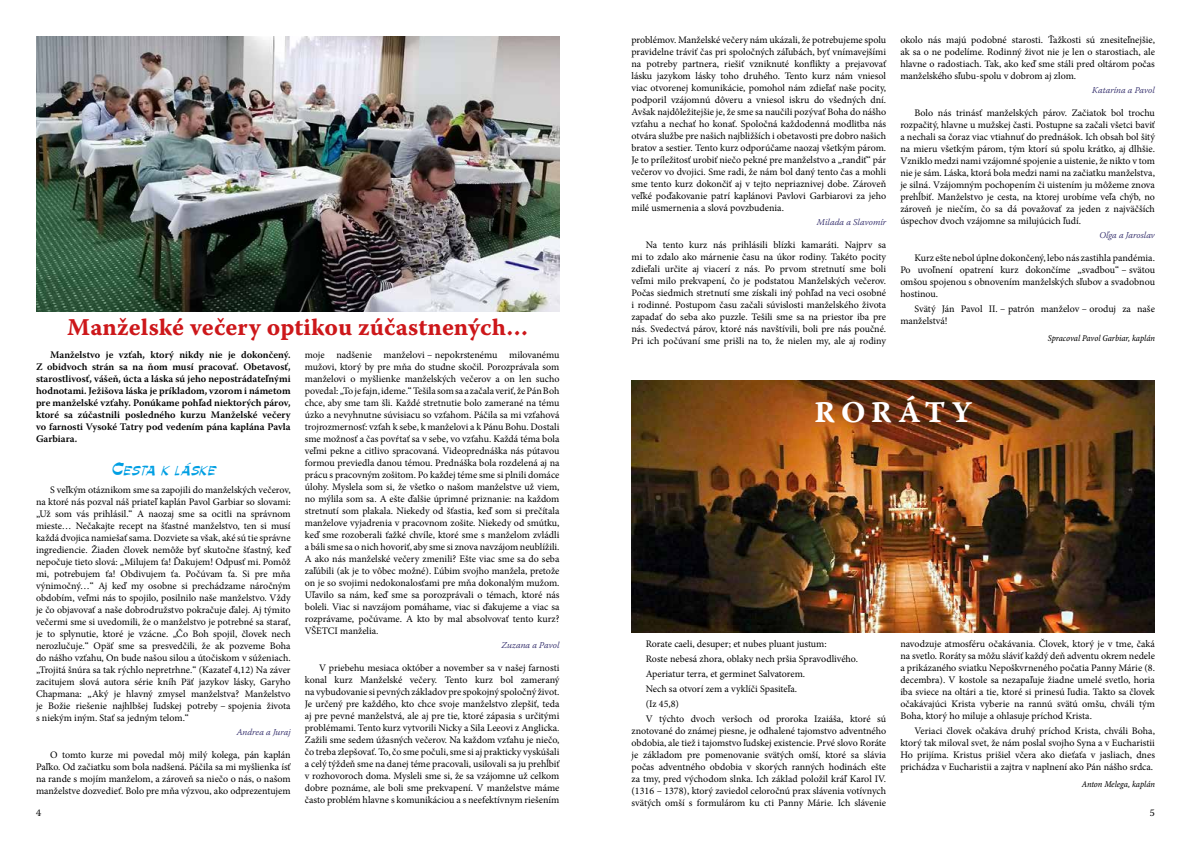
<style>
.page{position:relative;width:1191px;height:842px;background:#fff}
.page>*{position:absolute;margin:0;border:0;box-sizing:border-box;transform-origin:0 0}
.t1{font:30px "Warnock Pro Bold Capt";letter-spacing:.195em;color:#fff}
.t2{font:24px "Warnock Pro Bold Capt";color:#cd171a}
.t3{font:16px "Palette";color:#009fe3}
.t4{font:10px/12px "Minion Pro";letter-spacing:-.005em;color:#000;text-align:justify}
.t5{font:600 10px/12px "Warnock Pro";color:#000;text-align:justify}
.t6{font:10px "Warnock Pro";color:#000}
.t7{font:italic 300 9px "Warnock Pro";color:#2c2666}
.t8{font:9px "Minion Pro Cn It Capt";letter-spacing:-.01em;color:#000}
</style>
<div class="page">
<img style="left:36px;top:36px;width:523px;height:275px">
<img style="left:631px;top:380px;width:524px;height:252px">
<h2 class="t2" style="left:67px;top:313px;width:462px">Manželské večery optikou zúčastnených…</h2>
<p class="t4" style="left:631px;top:34px;width:256px">problémov. Manželské večery nám ukázali, že potrebujeme spolu pravidelne tráviť čas pri spoločných záľubách, byť vnímavejšími na potreby partnera, riešiť vzniknuté konflikty a prejavovať lásku jazykom lásky toho druhého. Tento kurz nám vniesol viac otvorenej komunikácie, pomohol nám zdieľať naše pocity, podporil vzájomnú dôveru a vniesol iskru do všedných dní.<br>Avšak najdôležitejšie je, že sme sa naučili pozývať Boha do nášho vzťahu a nechať ho konať. Spoločná každodenná modlitba nás otvára službe pre našich najbližších i obetavosti pre dobro našich bratov a sestier. Tento kurz odporúčame naozaj všetkým párom.<br>Je to príležitosť urobiť niečo pekné pre manželstvo a „randiť“ pár večerov vo dvojici. Sme radi, že nám bol daný tento čas a mohli sme tento kurz dokončiť aj v tejto nepriaznivej dobe. Zároveň veľké poďakovanie patrí kaplánovi Pavlovi Garbiarovi za jeho milé usmernenia a slová povzbudenia.</p>
<p class="t7" style="left:817px;top:217px;width:71px">Milada a Slavomír</p>
<p class="t4" style="left:631px;top:239px;width:256px;text-indent:14px">Na tento kurz nás prihlásili blízki kamaráti. Najprv sa mi to zdalo ako márnenie času na úkor rodiny. Takéto pocity zdieľali určite aj viacerí z nás. Po prvom stretnutí sme boli veľmi milo prekvapení, čo je podstatou Manželských večerov.<br>Počas siedmich stretnutí sme získali iný pohľad na veci osobné i rodinné. Postupom času začali súvislosti manželského života zapadať do seba ako puzzle. Tešili sme sa na priestor iba pre nás. Svedectvá párov, ktoré nás navštívili, boli pre nás poučné.</p>
<p class="t4" style="left:631px;top:335px;width:256px">Pri ich počúvaní sme prišli na to, že nielen my, ale aj rodiny</p>
<p class="t4" style="left:900px;top:34px;width:256px">okolo nás majú podobné starosti. Ťažkosti sú znesiteľnejšie, ak sa o ne podelíme. Rodinný život nie je len o starostiach, ale hlavne o radostiach. Tak, ako keď sme stáli pred oltárom počas manželského sľubu-spolu v dobrom aj zlom.</p>
<p class="t7" style="left:1092px;top:85px;width:64px">Katarína a Pavol</p>
<p class="t4" style="left:900px;top:107px;width:256px;text-indent:14px">Bolo nás trinásť manželských párov. Začiatok bol trochu rozpačitý, hlavne u mužskej časti. Postupne sa začali všetci baviť a nechali sa čoraz viac vtiahnuť do prednášok. Ich obsah bol šitý na mieru všetkým párom, tým ktorí sú spolu krátko, aj dlhšie.<br>Vzniklo medzi nami vzájomné spojenie a uistenie, že nikto v tom nie je sám. Láska, ktorá bola medzi nami na začiatku manželstva, je silná. Vzájomným pochopením či uistením ju môžeme znova prehĺbiť. Manželstvo je cesta, na ktorej urobíme veľa chýb, no zároveň je niečím, čo sa dá považovať za jeden z najväčších úspechov dvoch vzájomne sa milujúcich ľudí.</p>
<p class="t7" style="left:1099px;top:230px;width:57px">Oľga a Jaroslav</p>
<p class="t4" style="left:900px;top:252px;width:256px;text-indent:14px">Kurz ešte nebol úplne dokončený, lebo nás zastihla pandémia.<br>Po uvoľnení opatrení kurz dokončíme „svadbou“ – svätou omšou spojenou s obnovením manželských sľubov a svadobnou hostinou.</p>
<p class="t4" style="left:900px;top:303px;width:256px;text-indent:14px">Svätý Ján Pavol II. – patrón manželov – oroduj za naše manželstvá!</p>
<p class="t8" style="left:1048px;top:332px;width:109px">Spracoval Pavol Garbiar, kaplán</p>
<p class="t5" style="left:36px;top:348px;width:256px;text-indent:14px">Manželstvo je vzťah, ktorý nikdy nie je dokončený.<br>Z obidvoch strán sa na ňom musí pracovať. Obetavosť, starostlivosť, vášeň, úcta a láska sú jeho nepostrádateľnými hodnotami. Ježišova láska je príkladom, vzorom i námetom pre manželské vzťahy. Ponúkame pohľad niektorých párov, ktoré sa zúčastnili posledného kurzu Manželské večery vo farnosti Vysoké Tatry pod vedením pána kaplána Pavla Garbiara.</p>
<h3 class="t3" style="left:111px;top:460px;width:107px">CESTA K LÁSKE</h3>
<p class="t4" style="left:36px;top:484px;width:256px;text-indent:14px">S veľkým otáznikom sme sa zapojili do manželských večerov, na ktoré nás pozval náš priateľ kaplán Pavol Garbiar so slovami: „Už som vás prihlásil.“ A naozaj sme sa ocitli na správnom mieste… Nečakajte recept na šťastné manželstvo, ten si musí každá dvojica namiešať sama. Dozviete sa však, aké sú tie správne ingrediencie. Žiaden človek nemôže byť skutočne šťastný, keď nepočuje tieto slová: „Milujem ťa! Ďakujem! Odpusť mi. Pomôž mi, potrebujem ťa! Obdivujem ťa. Počúvam ťa. Si pre mňa výnimočný…“ Aj keď my osobne si prechádzame náročným obdobím, veľmi nás to spojilo, posilnilo naše manželstvo. Vždy je čo objavovať a naše dobrodružstvo pokračuje ďalej. Aj týmito večermi sme si uvedomili, že o manželstvo je potrebné sa starať, je to splynutie, ktoré je vzácne. „Čo Boh spojil, človek nech nerozlučuje.“ Opäť sme sa presvedčili, že ak pozveme Boha do nášho vzťahu, On bude našou silou a útočiskom v súženiach. „Trojitá šnúra sa tak rýchlo nepretrhne.“ (Kazateľ 4,12) Na záver zacitujem slová autora série kníh Päť jazykov lásky, Garyho Chapmana: „Aký je hlavný zmysel manželstva? Manželstvo je Božie riešenie najhlbšej ľudskej potreby – spojenia života s niekým iným. Stať sa jedným telom.“</p>
<p class="t7" style="left:237px;top:726px;width:55px">Andrea a Juraj</p>
<p class="t4" style="left:36px;top:749px;width:256px;text-indent:14px">O tomto kurze mi povedal môj milý kolega, pán kaplán Paľko. Od začiatku som bola nadšená. Páčila sa mi myšlienka ísť na rande s mojím manželom, a zároveň sa niečo o nás, o našom manželstve dozvedieť. Bolo pre mňa výzvou, ako odprezentujem</p>
<p class="t4" style="left:305px;top:349px;width:256px">moje nadšenie manželovi – nepokrstenému milovanému mužovi, ktorý by pre mňa do studne skočil. Porozprávala som manželovi o myšlienke manželských večerov a on len sucho povedal: „To je fajn, ideme.“ Tešila som sa a začala veriť, že Pán Boh chce, aby sme tam šli. Každé stretnutie bolo zamerané na tému úzko a nevyhnutne súvisiacu so vzťahom. Páčila sa mi vzťahová trojrozmernosť: vzťah k sebe, k manželovi a k Pánu Bohu. Dostali sme možnosť a čas povŕtať sa v sebe, vo vzťahu. Každá téma bola veľmi pekne a citlivo spracovaná. Videoprednáška nás pútavou formou previedla danou témou. Prednáška bola rozdelená aj na prácu s pracovným zošitom. Po každej téme sme si plnili domáce úlohy. Myslela som si, že všetko o našom manželstve už viem, no mýlila som sa. A ešte ďalšie úprimné priznanie: na každom stretnutí som plakala. Niekedy od šťastia, keď som si prečítala manželove vyjadrenia v pracovnom zošite. Niekedy od smútku, keď sme rozoberali ťažké chvíle, ktoré sme s manželom zvládli a báli sme sa o nich hovoriť, aby sme si znova navzájom neublížili.<br>A ako nás manželské večery zmenili? Ešte viac sme sa do seba zaľúbili (ak je to vôbec možné). Ľúbim svojho manžela, pretože on je so svojimi nedokonalosťami pre mňa dokonalým mužom.<br>Uľavilo sa nám, keď sme sa porozprávali o témach, ktoré nás boleli. Viac si navzájom pomáhame, viac si ďakujeme a viac sa rozprávame, počúvame. A kto by mal absolvovať tento kurz?<br>VŠETCI manželia.</p>
<p class="t7" style="left:501px;top:639px;width:60px">Zuzana a Pavol</p>
<p class="t4" style="left:305px;top:662px;width:256px;text-indent:14px">V priebehu mesiaca október a november sa v našej farnosti konal kurz Manželské večery. Tento kurz bol zameraný na vybudovanie si pevných základov pre spokojný spoločný život.<br>Je určený pre každého, kto chce svoje manželstvo zlepšiť, teda aj pre pevné manželstvá, ale aj pre tie, ktoré zápasia s určitými problémami. Tento kurz vytvorili Nicky a Sila Leeovi z Anglicka.<br>Zažili sme sedem úžasných večerov. Na každom vzťahu je niečo, čo treba zlepšovať. To, čo sme počuli, sme si aj prakticky vyskúšali a celý týždeň sme na danej téme pracovali, usilovali sa ju prehĺbiť v rozhovoroch doma. Mysleli sme si, že sa vzájomne už celkom dobre poznáme, ale boli sme prekvapení. V manželstve máme často problém hlavne s komunikáciou a s neefektívnym riešením</p>
<h1 class="t1" style="left:814px;top:394px;width:159px">RORÁTY</h1>
<p class="t4" style="left:900px;top:638px;width:256px">navodzuje atmosféru očakávania. Človek, ktorý je v tme, čaká na svetlo. Roráty sa môžu sláviť každý deň adventu okrem nedele a prikázaného sviatku Nepoškvrneného počatia Panny Márie (8. decembra). V kostole sa nezapaľuje žiadne umelé svetlo, horia iba sviece na oltári a tie, ktoré si prinesú ľudia. Takto sa človek očakávajúci Krista vyberie na rannú svätú omšu, chváli tým Boha, ktorý ho miluje a ohlasuje príchod Krista.</p>
<p class="t4" style="left:900px;top:725px;width:256px;text-indent:14px">Veriaci človek očakáva druhý príchod Krista, chváli Boha, ktorý tak miloval svet, že nám poslal svojho Syna a v Eucharistii Ho prijíma. Kristus prišiel včera ako dieťaťa v jasliach, dnes prichádza v Eucharistii a zajtra v naplnení ako Pán nášho srdca.</p>
<p class="t8" style="left:1081px;top:778px;width:75px">Anton Melega, kaplán</p>
<p class="t4" style="left:645px;top:637px;width:242px;line-height:14.8px;text-align:left">Rorate caeli, desuper; et nubes pluant justum:<br>Roste nebesá zhora, oblaky nech pršia Spravodlivého.<br>Aperiatur terra, et germinet Salvatorem.<br>Nech sa otvorí zem a vyklíči Spasiteľa.<br>(Iz 45,8)<br>V týchto dvoch veršoch od proroka Izaiáša, ktoré sú</p>
<p class="t4" style="left:631px;top:724px;width:256px">znotované do známej piesne, je odhalené tajomstvo adventného obdobia, ale tiež i tajomstvo ľudskej existencie. Prvé slovo Roráte je základom pre pomenovanie svätých omší, ktoré sa slávia počas adventného obdobia v skorých ranných hodinách ešte za tmy, pred východom slnka. Ich základ položil kráľ Karol IV. (1316 – 1378), ktorý zaviedol celoročnú prax slávenia votívnych svätých omší s formulárom ku cti Panny Márie. Ich slávenie</p>
<p class="t6" style="left:36px;top:807px;width:7px">4</p>
<p class="t6" style="left:1150px;top:807px;width:7px">5</p>
</div>
